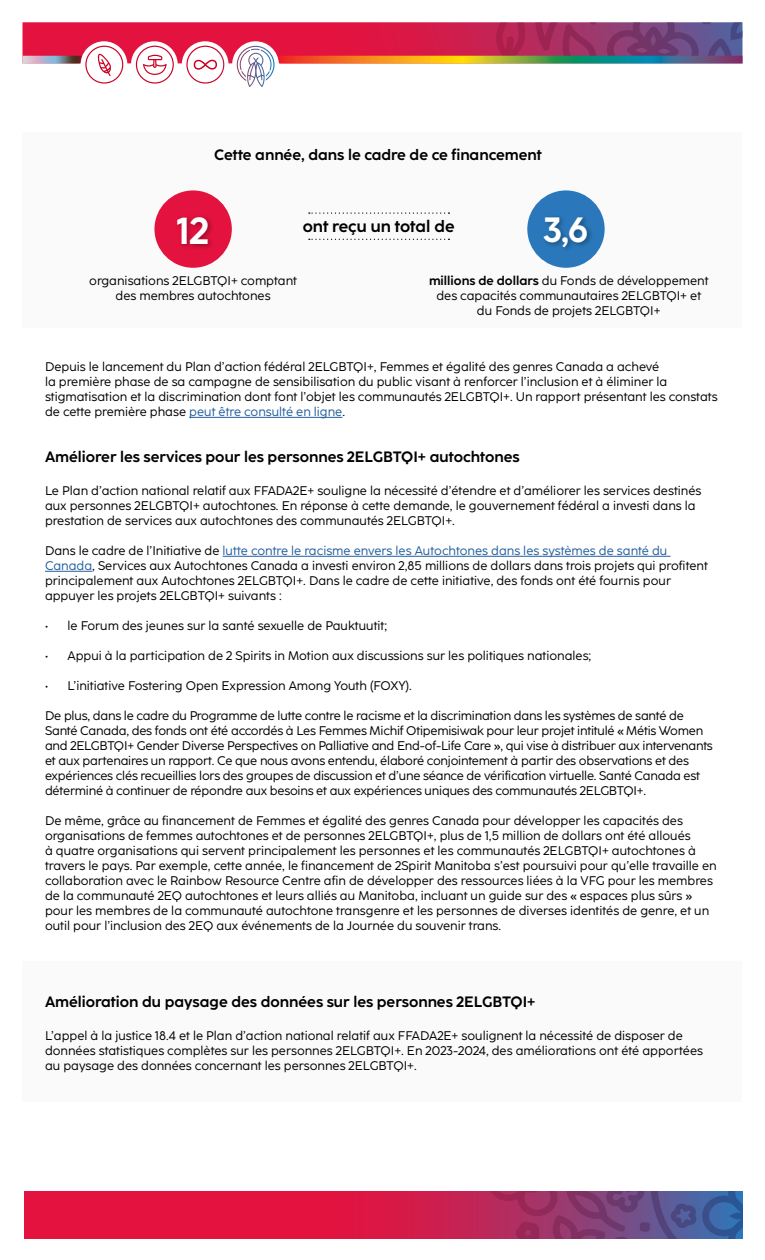
<style>
.page{position:relative;width:765px;height:1260px;background:#fff}
.page>*{position:absolute;margin:0;border:0;box-sizing:border-box;transform-origin:0 0}
.t1{font:700 37.5px "Coco Sharp";color:#fff}
.t2{font:700 35px "Coco Sharp";color:#fff}
.t3{font:700 16.38px "Coco Sharp";color:#000}
.t4{font:700 15px "Coco Sharp";color:#000}
.t5{font:12.5px/15px "Coco Sharp";color:#000}
.s1{font-weight:700}
.s2{color:#215e9e}
</style>
<div class="page">
<div style="left:22px;top:132px;width:720px;height:196px;background:#fafafa"></div>
<div style="left:22px;top:961px;width:720px;height:141px;background:#fafafa"></div>
<svg style="left:25px;top:1192px;width:463px;height:46px;background:#dd1542"></svg>
<svg style="left:488px;top:1192px;width:255px;height:46px;background:#74457c"></svg>
<hr style="left:189px;top:417px;width:153px;height:1px;background:#215e9e">
<svg style="left:22px;top:22px;width:720px;height:65px"></svg>
<svg style="left:309px;top:239px;width:140px;height:1px"></svg>
<svg style="left:309px;top:212px;width:140px;height:2px"></svg>
<hr style="left:223px;top:556px;width:448px;height:1px;background:#215e9e">
<hr style="left:45px;top:571px;width:47px;height:1px;background:#215e9e">
<div style="left:154px;top:190px;width:78px;height:78px;background:#e4123e;border-radius:50%"></div>
<div style="left:174px;top:214px;width:41px;height:37px;background:#000;opacity:.35"></div>
<div style="left:527px;top:190px;width:78px;height:78px;background:#2a78bb;border-radius:50%"></div>
<div style="left:541px;top:214px;width:53px;height:39px;background:#000;opacity:.35"></div>
<p class="t4" style="left:214px;top:144px;width:329px">Cette année, dans le cadre de ce financement</p>
<h1 class="t1" style="left:177px;top:205px;width:34px">12</h1>
<h3 class="t3" style="left:303px;top:215px;width:153px">ont reçu un total de</h3>
<h2 class="t2" style="left:543px;top:205px;width:47px">3,6</h2>
<p class="t5" style="left:89px;top:273px;width:209px;text-align:center">organisations 2ELGBTQI+ comptant des membres autochtones</p>
<p class="t5" style="left:429px;top:273px;width:281px;text-align:center"><span class="s1">millions de dollars</span> du Fonds de développement des capacités communautaires 2ELGBTQI+ et du Fonds de projets 2ELGBTQI+</p>
<p class="t5" style="left:45px;top:359px;width:674px">Depuis le lancement du Plan d’action fédéral 2ELGBTQI+, Femmes et égalité des genres Canada a achevé<br>la première phase de sa campagne de sensibilisation du public visant à renforcer l’inclusion et à éliminer la stigmatisation et la discrimination dont font l’objet les communautés 2ELGBTQI+. Un rapport présentant les constats de cette première phase <span class="s2">peut être consulté en ligne</span>.</p>
<p class="t4" style="left:45px;top:446px;width:476px">Améliorer les services pour les personnes 2ELGBTQI+ autochtones</p>
<p class="t5" style="left:45px;top:483px;width:658px">Le Plan d’action national relatif aux FFADA2E+ souligne la nécessité d’étendre et d’améliorer les services destinés aux personnes 2ELGBTQI+ autochtones. En réponse à cette demande, le gouvernement fédéral a investi dans la prestation de services aux autochtones des communautés 2ELGBTQI+.</p>
<p class="t5" style="left:45px;top:543px;width:664px">Dans le cadre de l’Initiative de <span class="s2">lutte contre le racisme envers les Autochtones dans les systèmes de santé du Canada</span>, Services aux Autochtones Canada a investi environ 2,85 millions de dollars dans trois projets qui profitent principalement aux Autochtones 2ELGBTQI+. Dans le cadre de cette initiative, des fonds ont été fournis pour appuyer les projets 2ELGBTQI+ suivants :</p>
<p class="t5" style="left:45px;top:618px;width:344px">• le Forum des jeunes sur la santé sexuelle de Pauktuutit;</p>
<p class="t5" style="left:45px;top:648px;width:548px">• Appui à la participation de 2 Spirits in Motion aux discussions sur les politiques nationales;</p>
<p class="t5" style="left:45px;top:678px;width:368px">• L’initiative Fostering Open Expression Among Youth (FOXY).</p>
<p class="t5" style="left:45px;top:708px;width:669px">De plus, dans le cadre du Programme de lutte contre le racisme et la discrimination dans les systèmes de santé de Santé Canada, des fonds ont été accordés à Les Femmes Michif Otipemisiwak pour leur projet intitulé « Métis Women and 2ELGBTQI+ Gender Diverse Perspectives on Palliative and End-of-Life Care », qui vise à distribuer aux intervenants et aux partenaires un rapport. Ce que nous avons entendu, élaboré conjointement à partir des observations et des expériences clés recueillies lors des groupes de discussion et d’une séance de vérification virtuelle. Santé Canada est déterminé à continuer de répondre aux besoins et aux expériences uniques des communautés 2ELGBTQI+.</p>
<p class="t5" style="left:45px;top:813px;width:673px">De même, grâce au financement de Femmes et égalité des genres Canada pour développer les capacités des organisations de femmes autochtones et de personnes 2ELGBTQI+, plus de 1,5 million de dollars ont été alloués<br>à quatre organisations qui servent principalement les personnes et les communautés 2ELGBTQI+ autochtones à travers le pays. Par exemple, cette année, le financement de 2Spirit Manitoba s’est poursuivi pour qu’elle travaille en collaboration avec le Rainbow Resource Centre afin de développer des ressources liées à la VFG pour les membres de la communauté 2EQ autochtones et leurs alliés au Manitoba, incluant un guide sur des « espaces plus sûrs » pour les membres de la communauté autochtone transgenre et les personnes de diverses identités de genre, et un outil pour l’inclusion des 2EQ aux événements de la Journée du souvenir trans.</p>
<p class="t4" style="left:45px;top:991px;width:492px">Amélioration du paysage des données sur les personnes 2ELGBTQI+</p>
<p class="t5" style="left:45px;top:1028px;width:660px">L’appel à la justice 18.4 et le Plan d’action national relatif aux FFADA2E+ soulignent la nécessité de disposer de données statistiques complètes sur les personnes 2ELGBTQI+. En 2023-2024, des améliorations ont été apportées au paysage des données concernant les personnes 2ELGBTQI+.</p>
</div>
